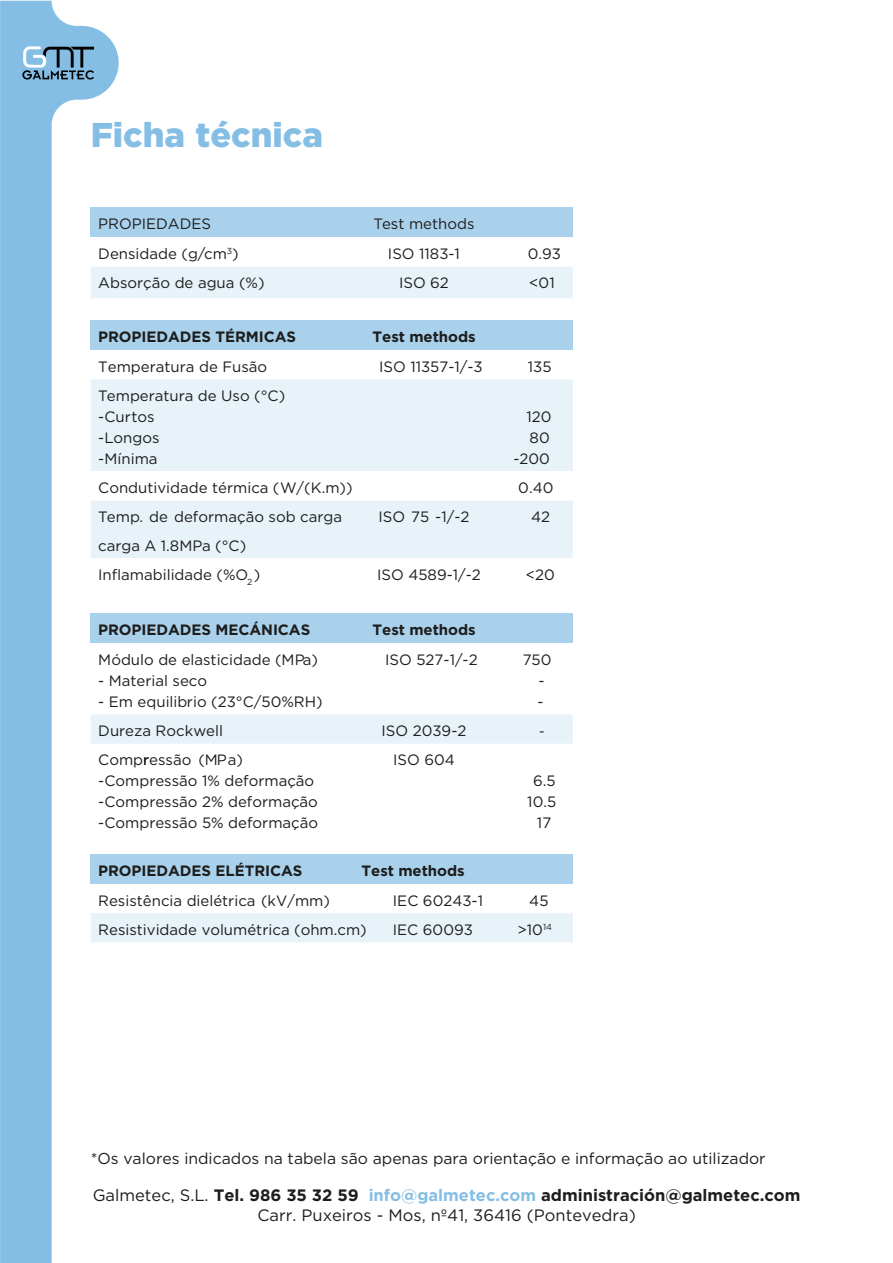
<style>
.page{position:relative;width:893px;height:1263px;background:#fff}
.page>*{position:absolute;margin:0;border:0;box-sizing:border-box;transform-origin:0 0}
.t1{font:900 34.35px "Gotham";color:#85bee4}
.t2{font:16.5px/19.8px "Gotham";color:#1d1d1b;text-align:center}
.t3{font:15.75px "Gotham";color:#1d1d1b}
.t4{font:15px/20.9px "Gotham";color:#1d1d1b}
.t5{font:700 15px "Gotham";letter-spacing:-.005em;color:#1d1d1b}
.t6{font:13.5px "Gotham";color:#1d1d1b}
.s1{font-weight:700}
.s2{font-weight:700;color:#85bee4}
</style>
<div class="page">
<svg style="left:0;top:1px;width:119px;height:1262px"></svg>
<svg style="left:22px;top:46px;width:72px;height:34px;background:#6f96b0"></svg>
<div style="left:91px;top:320px;width:482px;height:29px;background:#a9d1ec"></div>
<div style="left:91px;top:379px;width:482px;height:92px;background:#e7f2f9"></div>
<svg style="left:91px;top:471px;width:482px;height:121px"></svg>
<div style="left:91px;top:207px;width:482px;height:30px;background:#a9d1ec"></div>
<div style="left:91px;top:267px;width:482px;height:31px;background:#e7f2f9"></div>
<div style="left:91px;top:854px;width:482px;height:29px;background:#a9d1ec"></div>
<div style="left:91px;top:913px;width:482px;height:29px;background:#e7f2f9"></div>
<div style="left:91px;top:613px;width:482px;height:30px;background:#a9d1ec"></div>
<div style="left:91px;top:714px;width:482px;height:30px;background:#e7f2f9"></div>
<div style="left:91px;top:744px;width:396px;height:91px;background:#fff"></div>
<h1 class="t1" style="left:91px;top:111px;width:234px">Ficha técnica</h1>
<p class="t4" style="left:98px;top:213px;width:114px">PROPIEDADES</p>
<p class="t4" style="left:373px;top:213px;width:103px">Test methods</p>
<p class="t4" style="left:98px;top:243px;width:142px">Densidade (g/cm<sup>3</sup>)</p>
<p class="t4" style="left:388px;top:243px;width:74px">ISO 1183-1</p>
<p class="t4" style="left:528px;top:243px;width:35px">0.93</p>
<p class="t4" style="left:98px;top:272px;width:168px">Absorção de agua (%)</p>
<p class="t4" style="left:399px;top:272px;width:51px">ISO 62</p>
<p class="t4" style="left:529px;top:272px;width:27px">&lt;01</p>
<p class="t5" style="left:98px;top:327px;width:199px">PROPIEDADES TÉRMICAS</p>
<p class="t5" style="left:373px;top:327px;width:105px">Test methods</p>
<p class="t4" style="left:98px;top:356px;width:171px">Temperatura de Fusão</p>
<p class="t4" style="left:379px;top:356px;width:105px">ISO 11357-1/-3</p>
<p class="t4" style="left:528px;top:356px;width:25px">135</p>
<p class="t4" style="left:98px;top:385px;width:189px">Temperatura de Uso (°C) -Curtos<br>-Longos<br>-Mínima</p>
<p class="t4" style="left:513px;top:406px;width:40px;text-align:right">120<br>80 -200</p>
<p class="t4" style="left:98px;top:477px;width:256px">Condutividade térmica (W/(K.m))</p>
<p class="t4" style="left:518px;top:477px;width:37px">0.40</p>
<p class="t4" style="left:98px;top:506px;width:245px">Temp. de deformação sob carga</p>
<p class="t4" style="left:378px;top:506px;width:92px">ISO 75 -1/-2</p>
<p class="t4" style="left:98px;top:530px;width:164px;line-height:29.2px">carga A 1.8MPa (°C)<br>Inflamabilidade (%O<sub>2</sub> )</p>
<p class="t4" style="left:531px;top:506px;width:21px">42</p>
<p class="t4" style="left:377px;top:564px;width:105px">ISO 4589-1/-2</p>
<p class="t4" style="left:526px;top:564px;width:31px">&lt;20</p>
<p class="t5" style="left:98px;top:620px;width:214px">PROPIEDADES MECÁNICAS</p>
<p class="t5" style="left:373px;top:620px;width:105px">Test methods</p>
<p class="t4" style="left:98px;top:649px;width:221px">Módulo de elasticidade (MPa)</p>
<p class="t4" style="left:385px;top:649px;width:94px">ISO 527-1/-2</p>
<p class="t4" style="left:523px;top:649px;width:30px">750</p>
<p class="t4" style="left:98px;top:670px;width:110px">- Material seco</p>
<p class="t4" style="left:98px;top:691px;width:226px">- Em equilibrio (23°C/50%RH)</p>
<p class="t4" style="left:537px;top:670px;width:9px">- -</p>
<p class="t4" style="left:98px;top:720px;width:126px">Dureza Rockwell</p>
<p class="t4" style="left:382px;top:720px;width:86px">ISO 2039-2</p>
<p class="t6" style="left:539px;top:723px;width:7px">-</p>
<p class="t4" style="left:98px;top:749px;width:95px">Compressão</p>
<p class="t4" style="left:198px;top:749px;width:46px">(MPa)</p>
<p class="t4" style="left:393px;top:749px;width:63px">ISO 604</p>
<p class="t4" style="left:98px;top:770px;width:221px">-Compressão 1% deformação -Compressão 2% deformação -Compressão 5% deformação</p>
<p class="t4" style="left:527px;top:770px;width:30px;text-align:center">6.5<br>10.5<br>17</p>
<p class="t5" style="left:98px;top:860px;width:206px">PROPIEDADES ELÉTRICAS</p>
<p class="t5" style="left:362px;top:860px;width:105px">Test methods</p>
<p class="t4" style="left:98px;top:889px;width:233px">Resistência dielétrica (kV/mm)</p>
<p class="t4" style="left:393px;top:889px;width:92px">IEC 60243-1</p>
<p class="t4" style="left:529px;top:889px;width:21px">45</p>
<p class="t4" style="left:98px;top:919px;width:270px">Resistividade volumétrica (ohm.cm)</p>
<p class="t4" style="left:393px;top:919px;width:82px">IEC 60093</p>
<p class="t4" style="left:518px;top:919px;width:36px">&gt;10<sup>14</sup></p>
<p class="t3" style="left:91px;top:1149px;width:676px">*Os valores indicados na tabela são apenas para orientação e informação ao utilizador</p>
<p class="t2" style="left:93px;top:1185px;width:709px">Galmetec, S.L. <span class="s1">Tel. 986 35 32 59</span> <span class="s2">info@galmetec.com</span> <span class="s1">administración@galmetec.com<br></span>Carr. Puxeiros - Mos, nº41, 36416 (Pontevedra)</p>
</div>
